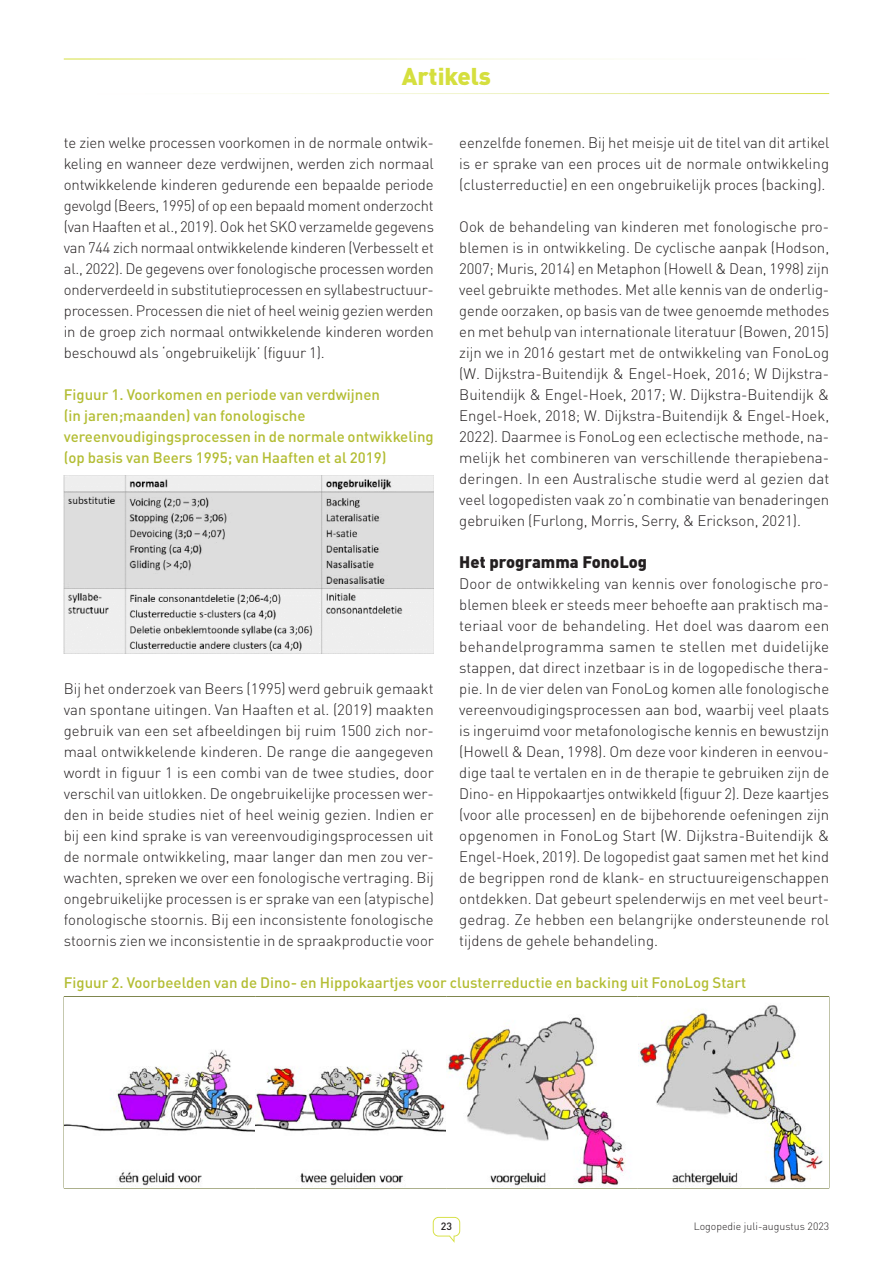
<style>
.page{position:relative;width:893px;height:1263px;background:#fff}
.page>*{position:absolute;margin:0;border:0;box-sizing:border-box;transform-origin:0 0}
.t1{font:900 24px "DIN Pro";color:#d5df3e}
.t2{font:900 16.5px "DIN Pro";color:#231f20}
.t3{font:300 15px/21px "DIN Pro";color:#231f20;text-align:justify}
.t4{font:500 15px/21px "DIN Pro";color:#b3bd33}
.t5{font:300 10.5px "DIN Pro";color:#231f20}
.t6{font:500 10.5px "DIN Pro";color:#231f20}
</style>
<div class="page">
<svg style="left:433px;top:1217px;width:27px;height:26px"></svg>
<img style="left:64px;top:475px;width:370px;height:179px">
<hr style="left:64px;top:996px;width:191px;height:1px;background:#4e5709">
<hr style="left:64px;top:997px;width:1px;height:190px;background:#4e5709">
<hr style="left:255px;top:996px;width:191px;height:1px;background:#4e5709">
<hr style="left:446px;top:996px;width:192px;height:1px;background:#4e5709">
<hr style="left:638px;top:996px;width:191px;height:1px;background:#4e5709">
<hr style="left:828px;top:997px;width:1px;height:190px;background:#4e5709">
<hr style="left:64px;top:1187px;width:191px;height:1px;background:#4e5709">
<hr style="left:255px;top:1187px;width:191px;height:1px;background:#4e5709">
<hr style="left:446px;top:1187px;width:192px;height:1px;background:#4e5709">
<hr style="left:638px;top:1187px;width:191px;height:1px;background:#4e5709">
<img style="left:65px;top:1005px;width:758px;height:181px">
<h1 class="t1" style="left:402px;top:55px;width:91px">Artikels</h1>
<p class="t3" style="left:64px;top:131px;width:372px">te zien welke processen voorkomen in de normale ontwik&shy;keling en wanneer deze verdwijnen, werden zich normaal ontwikkelende kinderen gedurende een bepaalde periode gevolgd (Beers, 1995) of op een bepaald moment onderzocht (van Haaften et al., 2019). Ook het SKO verzamelde gegevens van 744 zich normaal ontwikkelende kinderen (Verbesselt et al., 2022). De gegevens over fonologische processen worden onderverdeeld in substitutieprocessen en syllabestructuur&shy;processen. Processen die niet of heel weinig gezien werden in de groep zich normaal ontwikkelende kinderen worden beschouwd als ‘ongebruikelijk’ (figuur 1).</p>
<p class="t4" style="left:64px;top:382px;width:371px">Figuur 1. Voorkomen en periode van verdwijnen<br>(in jaren;maanden) van fonologische vereenvoudigingsprocessen in de normale ontwikkeling (op basis van Beers 1995; van Haaften et al 2019)</p>
<p class="t3" style="left:459px;top:131px;width:372px">eenzelfde fonemen. Bij het meisje uit de titel van dit artikel is er sprake van een proces uit de normale ontwikkeling (clusterreductie) en een ongebruikelijk proces (backing).</p>
<p class="t3" style="left:459px;top:215px;width:372px">Ook de behandeling van kinderen met fonologische pro&shy;blemen is in ontwikkeling. De cyclische aanpak (Hodson, 2007; Muris, 2014) en Metaphon (Howell &amp; Dean, 1998) zijn veel gebruikte methodes. Met alle kennis van de onderlig&shy;gende oorzaken, op basis van de twee genoemde methodes en met behulp van internationale literatuur (Bowen, 2015) zijn we in 2016 gestart met de ontwikkeling van FonoLog (W. Dijkstra-Buitendijk &amp; Engel-Hoek, 2016; W Dijkstra-Buitendijk &amp; Engel-Hoek, 2017; W. Dijkstra-Buitendijk &amp; Engel-Hoek, 2018; W. Dijkstra-Buitendijk &amp; Engel-Hoek, 2022). Daarmee is FonoLog een eclectische methode, na&shy;melijk het combineren van verschillende therapiebena&shy;deringen. In een Australische studie werd al gezien dat veel logopedisten vaak zo’n combinatie van benaderingen gebruiken (Furlong, Morris, Serry, &amp; Erickson, 2021).</p>
<p class="t2" style="left:459px;top:548px;width:189px">Het programma FonoLog</p>
<p class="t3" style="left:459px;top:572px;width:372px">Door de ontwikkeling van kennis over fonologische pro&shy;blemen bleek er steeds meer behoefte aan praktisch ma&shy;teriaal voor de behandeling. Het doel was daarom een behandelprogramma samen te stellen met duidelijke stappen, dat direct inzetbaar is in de logopedische thera&shy;pie. In de vier delen van FonoLog komen alle fonologische vereenvoudigingsprocessen aan bod, waarbij veel plaats is ingeruimd voor metafonologische kennis en bewustzijn (Howell &amp; Dean, 1998). Om deze voor kinderen in eenvou&shy;dige taal te vertalen en in de therapie te gebruiken zijn de Dino- en Hippokaartjes ontwikkeld (figuur 2). Deze kaartjes (voor alle processen) en de bijbehorende oefeningen zijn opgenomen in FonoLog Start (W. Dijkstra-Buitendijk &amp; Engel-Hoek, 2019). De logopedist gaat samen met het kind de begrippen rond de klank- en structuureigenschappen ontdekken. Dat gebeurt spelenderwijs en met veel beurt&shy;gedrag. Ze hebben een belangrijke ondersteunende rol tijdens de gehele behandeling.</p>
<p class="t4" style="left:64px;top:970px;width:684px">Figuur 2. Voorbeelden van de Dino- en Hippokaartjes voor clusterreductie en backing uit FonoLog Start</p>
<p class="t3" style="left:64px;top:677px;width:372px">Bij het onderzoek van Beers (1995) werd gebruik gemaakt van spontane uitingen. Van Haaften et al. (2019) maakten gebruik van een set afbeeldingen bij ruim 1500 zich nor&shy;maal ontwikkelende kinderen. De range die aangegeven wordt in figuur 1 is een combi van de twee studies, door verschil van uitlokken. De ongebruikelijke processen wer&shy;den in beide studies niet of heel weinig gezien. Indien er bij een kind sprake is van vereenvoudigingsprocessen uit de normale ontwikkeling, maar langer dan men zou ver&shy;wachten, spreken we over een fonologische vertraging. Bij ongebruikelijke processen is er sprake van een (atypische) fonologische stoornis. Bij een inconsistente fonologische stoornis zien we inconsistentie in de spraakproductie voor</p>
<p class="t6" style="left:441px;top:1218px;width:13px">23</p>
<p class="t5" style="left:694px;top:1218px;width:137px">Logopedie juli-augustus 2023</p>
</div>
